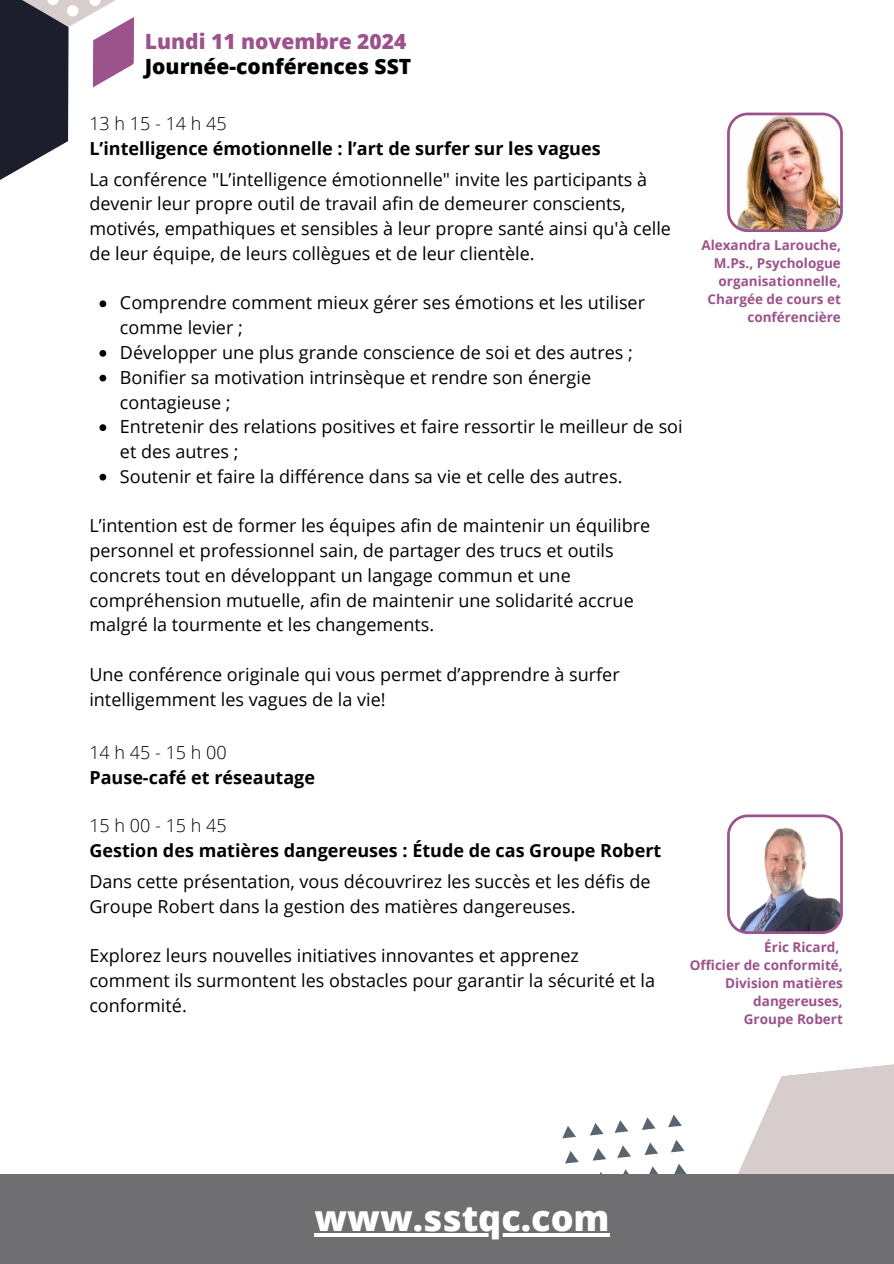
<style>
.page{position:relative;width:894px;height:1264px;background:#fff}
.page>*{position:absolute;margin:0;border:0;box-sizing:border-box;transform-origin:0 0}
.t1{font:800 36px "Open Sans";color:#fff}
.t2{font:800 21px "Open Sans";color:#020202}
.t3{font:800 21px "Open Sans";color:#9c528b}
.t4{font:18px/24.8px "Open Sans";color:#000}
.t5{font:700 18px "Open Sans";color:#000}
.t6{font:300 18px "Open Sans";color:#000}
.t7{font:700 13.5px/18px "Open Sans";color:#9c528b;text-align:right}
</style>
<div class="page">
<svg style="left:562px;top:1064px;width:331px;height:110px"></svg>
<hr style="left:0;top:1259px;width:893px;height:4px;background:#6f6f72">
<div style="left:0;top:1174px;width:893px;height:85px;background:#6f6f72"></div>
<svg style="left:0;top:0;width:134px;height:180px"></svg>
<img style="left:727px;top:814px;width:115px;height:120px">
<img style="left:727px;top:113px;width:115px;height:119px">
<hr style="left:314px;top:1233px;width:295px;height:3px;background:#fff">
<svg style="left:99px;top:300px;width:7px;height:7px"></svg>
<svg style="left:99px;top:350px;width:7px;height:7px"></svg>
<svg style="left:99px;top:375px;width:7px;height:6px"></svg>
<svg style="left:99px;top:424px;width:7px;height:7px"></svg>
<svg style="left:99px;top:474px;width:7px;height:6px"></svg>
<p class="t3" style="left:145px;top:26px;width:263px">Lundi 11 novembre 2024</p>
<p class="t2" style="left:145px;top:51px;width:268px">Journée-conférences SST</p>
<p class="t6" style="left:89px;top:111px;width:139px">13 h 15 - 14 h 45</p>
<p class="t5" style="left:89px;top:135px;width:512px">L’intelligence émotionnelle : l’art de surfer sur les vagues</p>
<p class="t4" style="left:89px;top:166px;width:583px">La conférence "L’intelligence émotionnelle" invite les participants à devenir leur propre outil de travail afin de demeurer conscients, motivés, empathiques et sensibles à leur propre santé ainsi qu'à celle de leur équipe, de leurs collègues et de leur clientèle.</p>
<p class="t4" style="left:120px;top:290px;width:564px">Comprendre comment mieux gérer ses émotions et les utiliser comme levier ;<br>Développer une plus grande conscience de soi et des autres ; Bonifier sa motivation intrinsèque et rendre son énergie contagieuse ;<br>Entretenir des relations positives et faire ressortir le meilleur de soi et des autres ;<br>Soutenir et faire la différence dans sa vie et celle des autres.</p>
<p class="t4" style="left:89px;top:513px;width:562px">L’intention est de former les équipes afin de maintenir un équilibre personnel et professionnel sain, de partager des trucs et outils concrets tout en développant un langage commun et une compréhension mutuelle, afin de maintenir une solidarité accrue malgré la tourmente et les changements.</p>
<p class="t4" style="left:89px;top:661px;width:531px">Une conférence originale qui vous permet d’apprendre à surfer intelligemment les vagues de la vie!</p>
<p class="t7" style="left:701px;top:236px;width:141px">Alexandra Larouche,<br>M.Ps., Psychologue organisationnelle,<br>Chargée de cours et conférencière</p>
<p class="t6" style="left:89px;top:740px;width:139px">14 h 45 - 15 h 00</p>
<p class="t5" style="left:89px;top:764px;width:227px">Pause-café et réseautage</p>
<p class="t6" style="left:89px;top:813px;width:139px">15 h 00 - 15 h 45</p>
<p class="t5" style="left:89px;top:837px;width:573px">Gestion des matières dangereuses : Étude de cas Groupe Robert</p>
<p class="t4" style="left:89px;top:868px;width:562px">Dans cette présentation, vous découvrirez les succès et les défis de<br>Groupe Robert dans la gestion des matières dangereuses.</p>
<p class="t4" style="left:89px;top:942px;width:567px">Explorez leurs nouvelles initiatives innovantes et apprenez comment ils surmontent les obstacles pour garantir la sécurité et la conformité.</p>
<p class="t7" style="left:689px;top:937px;width:155px">Éric Ricard,<br>Officier de conformité,<br>Division matières dangereuses,<br>Groupe Robert</p>
<h1 class="t1" style="left:314px;top:1190px;width:296px">www.sstqc.com</h1>
</div>
